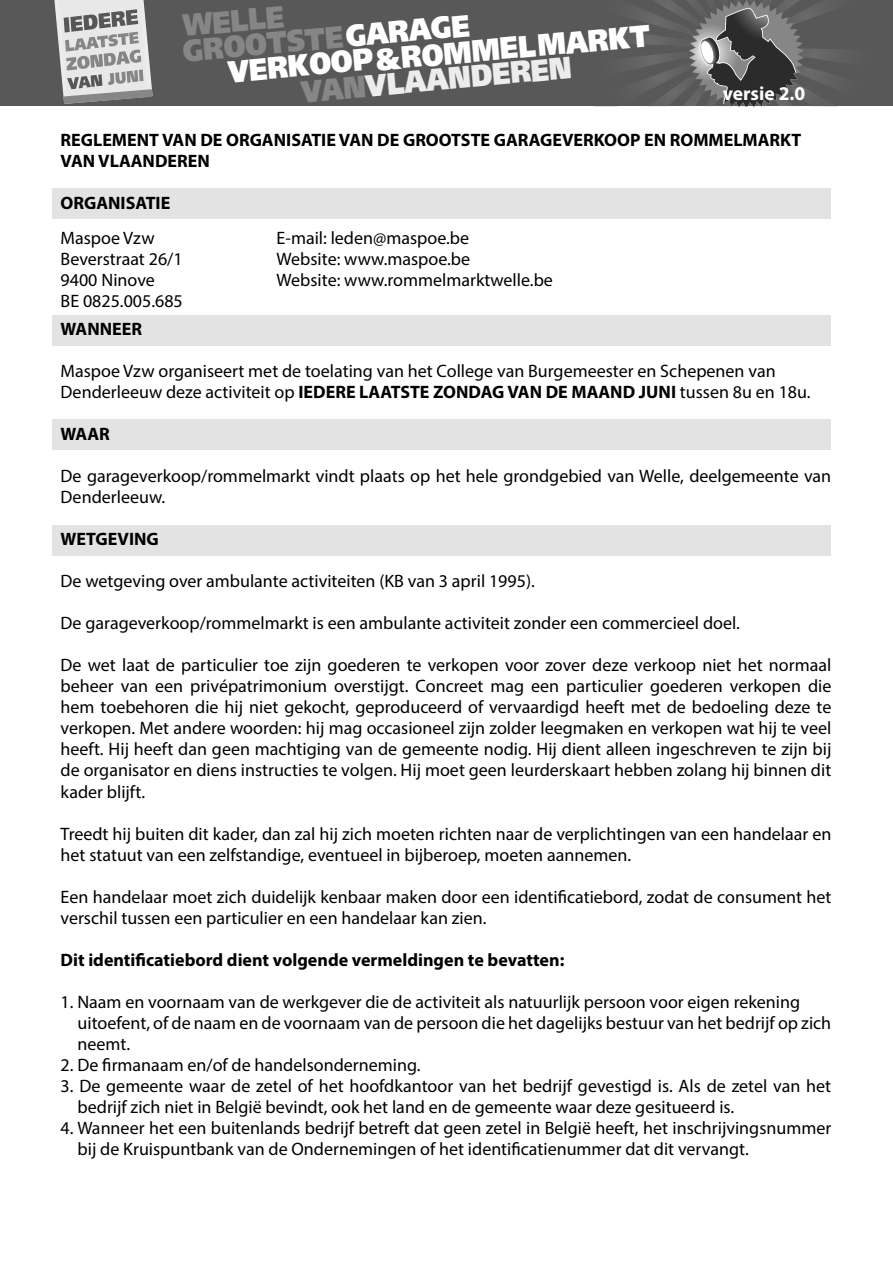
<style>
.page{position:relative;width:893px;height:1263px;background:#fff}
.page>*{position:absolute;margin:0;border:0;box-sizing:border-box;transform-origin:0 0}
.t1{font:900 30.9px/25px "Frutiger";color:#fff;text-align:center;scale:.86 1}
.t2{font:900 30.9px "Frutiger";color:#868686;scale:.86 1}
.t3{font:700 19.5px "Myriad Pro";color:#fff}
.t4{font:18px/21px "Myriad Pro";color:#000}
.t5{font:700 18px/21px "Myriad Pro";color:#000}
.s1{color:#fff}
.s2{color:#868686}
.s3{color:#ececec}
.s4{font-weight:700}
</style>
<div class="page">
<div style="left:0;top:0;width:893px;height:106px;background:#585858"></div>
<svg style="left:634px;top:0;width:200px;height:106px"></svg>
<svg style="left:54px;top:0;width:99px;height:104px"></svg>
<div style="left:52px;top:188px;width:778px;height:31px;background:#e3e3e3"></div>
<div style="left:52px;top:315px;width:778px;height:30px;background:#e3e3e3"></div>
<div style="left:52px;top:419px;width:778px;height:31px;background:#e3e3e3"></div>
<div style="left:52px;top:525px;width:778px;height:31px;background:#e3e3e3"></div>
<h1 class="t2" style="left:181px;top:7px;width:119px;rotate:-5deg">WELLE</h1>
<h1 class="t2" style="left:181px;top:32px;width:336px;rotate:-5deg">GROOTSTE<span class="s1">GARAGE</span></h1>
<h1 class="t1" style="left:227px;top:60px;width:494px;rotate:-5deg">VERKOOP&amp;ROMMELMARKT<br><span class="s2">VAN</span><span class="s3">VLAANDEREN</span></h1>
<p class="t3" style="left:723px;top:80px;width:84px">versie 2.0</p>
<p class="t5" style="left:61px;top:129px;width:742px">REGLEMENT VAN DE ORGANISATIE VAN DE GROOTSTE GARAGEVERKOOP EN ROMMELMARKT<br>VAN VLAANDEREN</p>
<p class="t5" style="left:61px;top:192px;width:111px">ORGANISATIE</p>
<p class="t4" style="left:61px;top:227px;width:96px">Maspoe Vzw</p>
<p class="t4" style="left:277px;top:227px;width:194px">E-mail: leden@maspoe.be</p>
<p class="t4" style="left:61px;top:248px;width:124px">Beverstraat 26/1</p>
<p class="t4" style="left:277px;top:248px;width:195px">Website: www.maspoe.be</p>
<p class="t4" style="left:61px;top:269px;width:96px">9400 Ninove</p>
<p class="t4" style="left:277px;top:269px;width:278px">Website: www.rommelmarktwelle.be</p>
<p class="t4" style="left:61px;top:290px;width:124px">BE 0825.005.685</p>
<p class="t5" style="left:61px;top:318px;width:83px">WANNEER</p>
<p class="t4" style="left:61px;top:361px;width:752px">Maspoe Vzw organiseert met de toelating van het College van Burgemeester en Schepenen van<br>Denderleeuw deze activiteit op <span class="s4">IEDERE LAATSTE ZONDAG VAN DE MAAND JUNI</span> tussen 8u en 18u.</p>
<p class="t5" style="left:61px;top:423px;width:51px">WAAR</p>
<p class="t4" style="left:61px;top:466px;width:772px">De garageverkoop/rommelmarkt vindt plaats op het hele grondgebied van Welle, deelgemeente van<br>Denderleeuw.</p>
<p class="t5" style="left:61px;top:528px;width:100px">WETGEVING</p>
<p class="t4" style="left:61px;top:571px;width:476px">De wetgeving over ambulante activiteiten (KB van 3 april 1995).</p>
<p class="t4" style="left:61px;top:613px;width:681px">De garageverkoop/rommelmarkt is een ambulante activiteit zonder een commercieel doel.</p>
<p class="t4" style="left:61px;top:655px;width:772px;text-align:justify">De wet laat de particulier toe zijn goederen te verkopen voor zover deze verkoop niet het normaal beheer van een privépatrimonium overstijgt. Concreet mag een particulier goederen verkopen die hem toebehoren die hij niet gekocht, geproduceerd of vervaardigd heeft met de bedoeling deze te verkopen. Met andere woorden: hij mag occasioneel zijn zolder leegmaken en verkopen wat hij te veel heeft. Hij heeft dan geen machtiging van de gemeente nodig. Hij dient alleen ingeschreven te zijn bij de organisator en diens instructies te volgen. Hij moet geen leurderskaart hebben zolang hij binnen dit kader blijft.</p>
<p class="t4" style="left:61px;top:823px;width:772px">Treedt hij buiten dit kader, dan zal hij zich moeten richten naar de verplichtingen van een handelaar en het statuut van een zelfstandige, eventueel in bijberoep, moeten aannemen.</p>
<p class="t4" style="left:61px;top:886px;width:772px">Een handelaar moet zich duidelijk kenbaar maken door een identificatiebord, zodat de consument het verschil tussen een particulier en een handelaar kan zien.</p>
<p class="t5" style="left:61px;top:948px;width:505px">Dit identificatiebord dient volgende vermeldingen te bevatten:</p>
<p class="t4" style="left:78px;top:991px;width:755px;text-indent:-17px">1. Naam en voornaam van de werkgever die de activiteit als natuurlijk persoon voor eigen rekening uitoefent, of de naam en de voornaam van de persoon die het dagelijks bestuur van het bedrijf op zich neemt.</p>
<p class="t4" style="left:61px;top:1054px;width:361px">2. De firmanaam en/of de handelsonderneming.</p>
<p class="t4" style="left:78px;top:1075px;width:755px;text-indent:-17px">3. De gemeente waar de zetel of het hoofdkantoor van het bedrijf gevestigd is. Als de zetel van het bedrijf zich niet in België bevindt, ook het land en de gemeente waar deze gesitueerd is.</p>
<p class="t4" style="left:78px;top:1117px;width:755px;text-indent:-17px">4. Wanneer het een buitenlands bedrijf betreft dat geen zetel in België heeft, het inschrijvingsnummer bij de Kruispuntbank van de Ondernemingen of het identificatienummer dat dit vervangt.</p>
</div>
